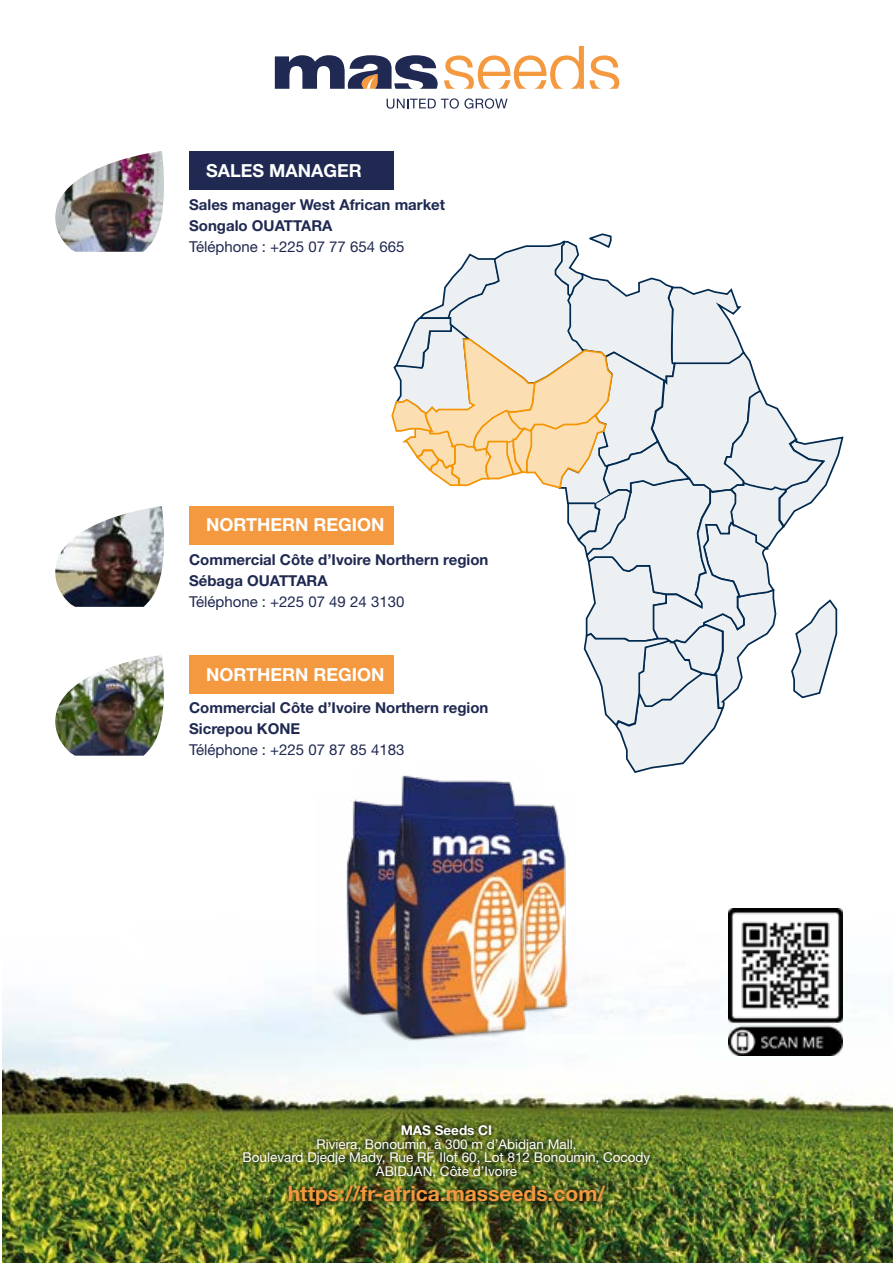
<style>
.page{position:relative;width:893px;height:1263px;background:#fff}
.page>*{position:absolute;margin:0;border:0;box-sizing:border-box;transform-origin:0 0}
.t1{font:700 21px "Helvetica Neue LT Std";color:#f4993f}
.t2{font:700 18px "Helvetica Neue LT Std";color:#fff}
.t3{font:700 15px/21px "Helvetica Neue LT Std";color:#1f2951}
.t4{font:15px "Helvetica Neue LT Std";color:#1f2951}
.t5{font:13.5px/13.5px "Helvetica Neue LT Std";color:#fff;text-align:center}
.t6{font:700 13.5px "Helvetica Neue LT Std";color:#fff}
</style>
<div class="page">
<img style="left:55px;top:151px;width:109px;height:101px">
<img style="left:2px;top:693px;width:891px;height:570px">
<img style="left:538px;top:793px;width:39px;height:230px">
<img style="left:316px;top:793px;width:40px;height:230px">
<img style="left:356px;top:766px;width:182px;height:284px">
<div style="left:241px;top:1122px;width:412px;height:87px;background:#000;opacity:.75"></div>
<svg style="left:391px;top:233px;width:452px;height:541px"></svg>
<img style="left:55px;top:506px;width:109px;height:101px">
<img style="left:55px;top:655px;width:111px;height:101px">
<img style="left:729px;top:908px;width:113px;height:147px">
<svg style="left:275px;top:55px;width:163px;height:34px"></svg>
<svg style="left:444px;top:46px;width:175px;height:43px"></svg>
<svg style="left:387px;top:98px;width:120px;height:11px"></svg>
<div style="left:189px;top:655px;width:205px;height:38px;background:#f4993f"></div>
<div style="left:189px;top:506px;width:205px;height:39px;background:#f4993f"></div>
<div style="left:189px;top:151px;width:205px;height:39px;background:#1f2951"></div>
<p class="t2" style="left:206px;top:159px;width:157px">SALES MANAGER</p>
<p class="t3" style="left:189px;top:193px;width:258px">Sales manager West African market<br>Songalo OUATTARA</p>
<p class="t4" style="left:189px;top:237px;width:217px">Téléphone : +225 07 77 654 665</p>
<p class="t2" style="left:206px;top:513px;width:180px">NORTHERN REGION</p>
<p class="t3" style="left:189px;top:548px;width:301px">Commercial Côte d’Ivoire Northern region<br>Sébaga OUATTARA</p>
<p class="t4" style="left:189px;top:592px;width:217px">Téléphone : +225 07 49 24 3130</p>
<p class="t2" style="left:206px;top:663px;width:180px">NORTHERN REGION</p>
<p class="t3" style="left:189px;top:697px;width:301px">Commercial Côte d’Ivoire Northern region<br>Sicrepou KONE</p>
<p class="t4" style="left:189px;top:741px;width:217px">Téléphone : +225 07 87 85 4183</p>
<p class="t6" style="left:401px;top:1122px;width:93px">MAS Seeds CI</p>
<p class="t5" style="left:243px;top:1137px;width:409px">Riviera, Bonoumin, à 300 m d’Abidjan Mall,<br>Boulevard Djedje Mady, Rue RF, Ilot 60, Lot 812 Bonoumin, Cocody<br>ABIDJAN, Côte d’Ivoire</p>
<h1 class="t1" style="left:288px;top:1180px;width:319px">https://fr-africa.masseeds.com/</h1>
</div>
